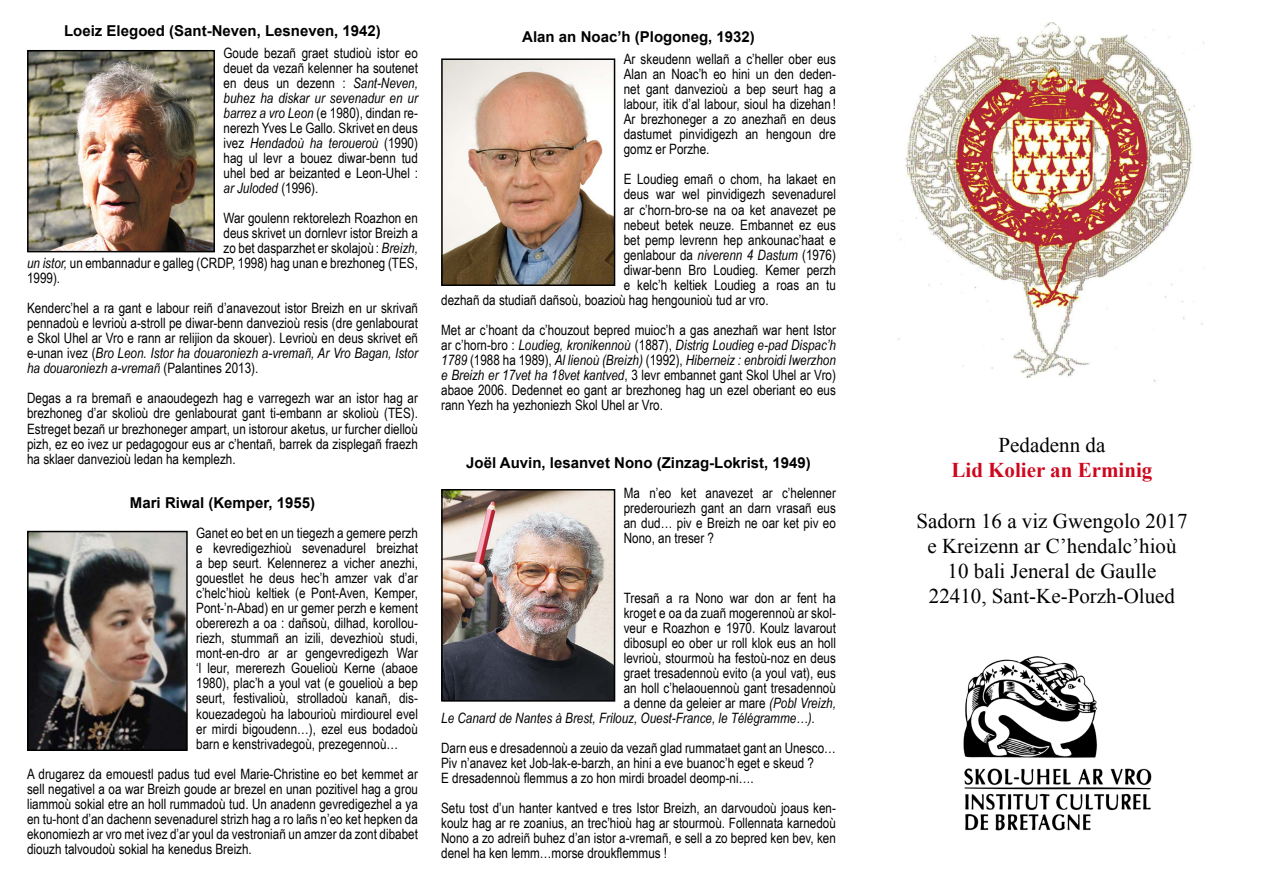
<style>
.page{position:relative;width:1263px;height:893px;background:#fff}
.page>*{position:absolute;margin:0;border:0;box-sizing:border-box;transform-origin:0 0}
.t1{font:21px/25.2px "Times New Roman";color:#000;text-align:center}
.t2{font:700 21px "Times New Roman";color:#cd071e}
.t3{font:700 15px "Arial";color:#000}
.t4{font:14.25px/15px "Arial Narrow";color:#000;text-align:justify}
.t5{font:italic 14.25px "Arial Narrow";color:#000}
.s1{font-style:italic}
</style>
<div class="page">
<img style="left:963px;top:656px;width:189px;height:175px">
<img style="left:30px;top:53px;width:182px;height:196px">
<div style="left:27px;top:50px;width:188px;height:202px;border:2px solid #000"></div>
<img style="left:30px;top:534px;width:155px;height:214px">
<div style="left:27px;top:531px;width:161px;height:220px;border:2px solid #000"></div>
<img style="left:444px;top:61px;width:168px;height:222px">
<div style="left:441px;top:58px;width:174px;height:228px;border:2px solid #000"></div>
<img style="left:898px;top:23px;width:306px;height:359px">
<img style="left:444px;top:492px;width:168px;height:207px">
<div style="left:441px;top:489px;width:174px;height:213px;border:2px solid #000"></div>
<p class="t3" style="left:64px;top:21px;width:318px">Loeiz Elegoed (Sant-Neven, Lesneven, 1942)</p>
<p class="t4" style="left:223px;top:45px;width:196px">Goude bezañ graet studioù istor eo deuet da vezañ kelenner ha soutenet en deus un dezenn : <span class="s1">Sant-Neven, buhez ha diskar ur sevenadur en ur barrez a vro Leon</span> (e 1980), dindan re&shy;nerezh Yves Le Gallo. Skrivet en deus ivez <span class="s1">Hendadoù ha teroueroù</span> (1990) hag ul levr a bouez diwar-benn tud uhel bed ar beizanted e Leon-Uhel : <span class="s1">ar Juloded</span> (1996).</p>
<p class="t4" style="left:223px;top:210px;width:196px">War goulenn rektorelezh Roazhon en</p>
<p class="t4" style="left:223px;top:225px;width:196px">deus skrivet un dornlevr istor Breizh a</p>
<p class="t4" style="left:223px;top:240px;width:196px">zo bet dasparzhet er skolajoù : <span class="s1">Breizh,</span></p>
<p class="t4" style="left:27px;top:255px;width:392px"><span class="s1">un istor,</span> un embannadur e galleg (CRDP, 1998) hag unan e brezhoneg (TES,</p>
<p class="t4" style="left:27px;top:270px;width:35px">1999).</p>
<p class="t4" style="left:27px;top:300px;width:392px">Kenderc’hel a ra gant e labour reiñ d’anavezout istor Breizh en ur skrivañ pennadoù e levrioù a-stroll pe diwar-benn danvezioù resis (dre genlabourat e Skol Uhel ar Vro e rann ar relijion da skouer). Levrioù en deus skrivet eñ e-unan ivez (<span class="s1">Bro Leon. Istor ha douaroniezh a-vremañ, Ar Vro Bagan, Istor ha douaroniezh a-vremañ</span> (Palantines 2013).</p>
<p class="t4" style="left:27px;top:390px;width:392px">Degas a ra bremañ e anaoudegezh hag e varregezh war an istor hag ar brezhoneg d’ar skolioù dre genlabourat gant ti-embann ar skolioù (TES).<br>Estreget bezañ ur brezhoneger ampart, un istorour aketus, ur furcher dielloù pizh, ez eo ivez ur pedagogour eus ar c’hentañ, barrek da zisplegañ fraezh ha sklaer danvezioù ledan ha kemplezh.</p>
<p class="t3" style="left:130px;top:493px;width:187px">Mari Riwal (Kemper, 1955)</p>
<p class="t4" style="left:196px;top:525px;width:223px">Ganet eo bet en un tiegezh a gemere perzh e kevredigezhioù sevenadurel breizhat a bep seurt. Kelennerez a vicher anezhi, gouestlet he deus hec’h amzer vak d’ar c’helc’hioù keltiek (e Pont-Aven, Kemper, Pont-’n-Abad) en ur gemer perzh e kement obererezh a oa : dañsoù, dilhad, korollou&shy;riezh, stummañ an izili, devezhioù studi, mont-en-dro ar ar gengevredigezh War ‘l leur, mererezh Gouelioù Kerne (abaoe 1980), plac’h a youl vat (e gouelioù a bep seurt, festivalioù, strolladoù kanañ, dis&shy;kouezadegoù ha labourioù mirdiourel evel er mirdi bigoudenn…), ezel eus bodadoù barn e kenstrivadegoù, prezegennoù…</p>
<p class="t4" style="left:27px;top:765px;width:392px">A drugarez da emouestl padus tud evel Marie-Christine eo bet kemmet ar sell negativel a oa war Breizh goude ar brezel en unan pozitivel hag a grou liammoù sokial etre an holl rummadoù tud. Un anadenn gevredigezhel a ya en tu-hont d’an dachenn sevenadurel strizh hag a ro lañs n’eo ket hepken da ekonomiezh ar vro met ivez d’ar youl da vestroniañ un amzer da zont dibabet diouzh talvoudoù sokial ha kenedus Breizh.</p>
<p class="t3" style="left:522px;top:27px;width:234px">Alan an Noac’h (Plogoneg, 1932)</p>
<p class="t4" style="left:624px;top:51px;width:214px">Ar skeudenn wellañ a c’heller ober eus Alan an Noac’h eo hini un den deden&shy;net gant danvezioù a bep seurt hag a labour, itik d’al labour, sioul ha dizehan !<br>Ar brezhoneger a zo anezhañ en deus dastumet pinvidigezh an hengoun dre gomz er Porzhe.</p>
<p class="t4" style="left:624px;top:171px;width:214px">E Loudieg emañ o chom, ha lakaet en</p>
<p class="t4" style="left:624px;top:186px;width:214px">deus war wel pinvidigezh sevenadurel</p>
<p class="t4" style="left:624px;top:201px;width:214px">ar c’horn-bro-se na oa ket anavezet pe</p>
<p class="t4" style="left:624px;top:216px;width:214px">nebeut betek neuze. Embannet ez eus</p>
<p class="t4" style="left:624px;top:231px;width:214px">bet pemp levrenn hep ankounac’haat e</p>
<p class="t4" style="left:624px;top:246px;width:214px">genlabour da <span class="s1">niverenn 4 Dastum</span> (1976)</p>
<p class="t4" style="left:624px;top:261px;width:214px">diwar-benn Bro Loudieg. Kemer perzh</p>
<p class="t4" style="left:624px;top:276px;width:214px">e kelc’h keltiek Loudieg a roas an tu</p>
<p class="t4" style="left:441px;top:291px;width:329px">dezhañ da studiañ dañsoù, boazioù hag hengounioù tud ar vro.</p>
<p class="t4" style="left:441px;top:321px;width:396px">Met ar c’hoant da c’houzout bepred muioc’h a gas anezhañ war hent Istor ar c’horn-bro : <span class="s1">Loudieg, kronikennoù</span> (1887), <span class="s1">Distrig Loudieg e-pad Dispac’h 1789</span> (1988 ha 1989), <span class="s1">Al lienoù (Breizh)</span> (1992), <span class="s1">Hiberneiz : enbroidi Iwerzhon e Breizh er 17vet ha 18vet kantved</span>, 3 levr embannet gant Skol Uhel ar Vro) abaoe 2006. Dedennet eo gant ar brezhoneg hag un ezel oberiant eo eus rann Yezh ha yezhoniezh Skol Uhel ar Vro.</p>
<p class="t3" style="left:466px;top:452px;width:346px">Joël Auvin, lesanvet Nono (Zinzag-Lokrist, 1949)</p>
<p class="t4" style="left:624px;top:485px;width:214px">Ma n’eo ket anavezet ar c’helenner prederouriezh gant an darn vrasañ eus an dud… piv e Breizh ne oar ket piv eo Nono, an treser ?</p>
<p class="t4" style="left:624px;top:590px;width:214px">Tresañ a ra Nono war don ar fent ha</p>
<p class="t4" style="left:624px;top:605px;width:214px">kroget e oa da zuañ mogerennoù ar skol-</p>
<p class="t4" style="left:624px;top:620px;width:214px">veur e Roazhon e 1970. Koulz lavarout</p>
<p class="t4" style="left:624px;top:635px;width:214px">dibosupl eo ober ur roll klok eus an holl</p>
<p class="t4" style="left:624px;top:650px;width:214px">levrioù, stourmoù ha festoù-noz en deus</p>
<p class="t4" style="left:624px;top:665px;width:214px">graet tresadennoù evito (a youl vat), eus</p>
<p class="t4" style="left:624px;top:680px;width:214px">an holl c’helaouennoù gant tresadennoù</p>
<p class="t4" style="left:624px;top:695px;width:214px">a denne da geleier ar mare <span class="s1">(Pobl Vreizh,</span></p>
<p class="t5" style="left:441px;top:708px;width:375px">Le Canard de Nantes à Brest, Frilouz, Ouest-France, le Télégramme…).</p>
<p class="t4" style="left:441px;top:740px;width:396px;text-align:left">Darn eus e dresadennoù a zeuio da vezañ glad rummataet gant an Unesco…<br>Piv n’anavez ket Job-lak-e-barzh, an hini a eve buanoc’h eget e skeud ?<br>E dresadennoù flemmus a zo hon mirdi broadel deomp-ni….</p>
<p class="t4" style="left:441px;top:800px;width:396px">Setu tost d’un hanter kantved e tres Istor Breizh, an darvoudoù joaus ken&shy;koulz hag ar re zoanius, an trec’hioù hag ar stourmoù. Follennata karnedoù Nono a zo adreiñ buhez d’an istor a-vremañ, e sell a zo bepred ken bev, ken denel ha ken lemm…morse droukflemmus !</p>
<h1 class="t1" style="left:998px;top:432px;width:108px">Pedadenn da</h1>
<h1 class="t2" style="left:951px;top:456px;width:202px">Lid Kolier an Erminig</h1>
<h1 class="t1" style="left:916px;top:508px;width:273px">Sadorn 16 a viz Gwengolo 2017 e Kreizenn ar C’hendalc’hioù<br>10 bali Jeneral de Gaulle<br>22410, Sant-Ke-Porzh-Olued</h1>
</div>
